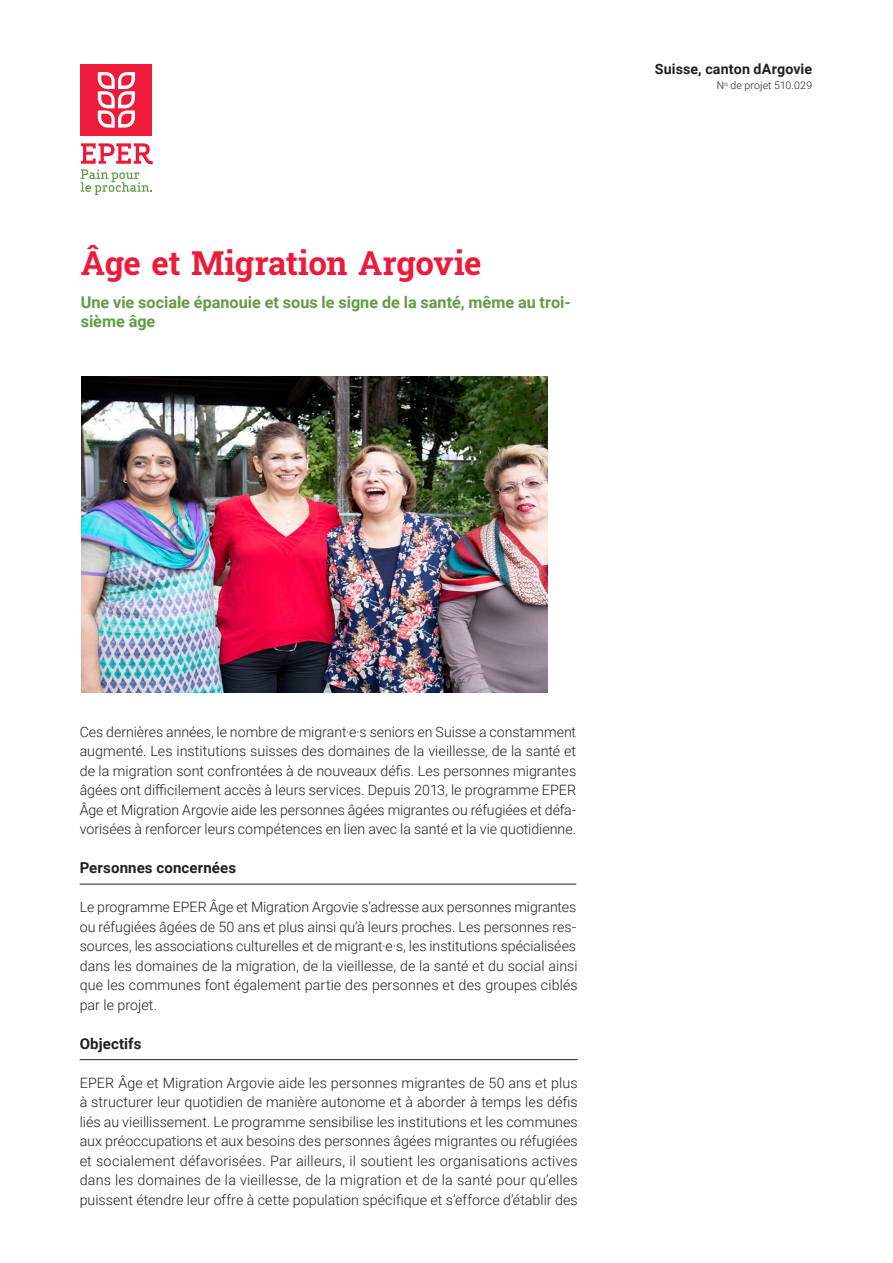
<style>
.page{position:relative;width:893px;height:1263px;background:#fff}
.page>*{position:absolute;margin:0;border:0;box-sizing:border-box;transform-origin:0 0}
.Titre_principal{font:700 33px "Roboto Slab";letter-spacing:-.01em;color:#ed1a3a}
.lead{font:700 16.2px/19.5px "Roboto";color:#629c44}
.Sous-titre{font:700 15px "Roboto";letter-spacing:.01em;color:#231f20}
.Écriture_de_base{font:300 14.25px/19.5px "Roboto";letter-spacing:.005em;color:#231f20;text-align:justify}
.Ligne_de_tête{font:700 14.25px "Roboto";letter-spacing:.01em;color:#231f20}
.Ligne_de_tête-2{font:300 10.5px "Roboto";letter-spacing:.015em;color:#231f20}
</style>
<div class="page">
<hr style="left:80px;top:884px;width:496px;height:1px;background:#231f20">
<hr style="left:80px;top:1059px;width:498px;height:1px;background:#231f20">
<img style="left:81px;top:376px;width:466px;height:316px">
<div style="left:81px;top:64px;width:71px;height:71px;background:#ed1a3a"></div>
<svg style="left:98px;top:72px;width:37px;height:56px"></svg>
<svg style="left:81px;top:143px;width:72px;height:52px"></svg>
<p class="Titre_principal" style="left:81px;top:241px;width:402px">Âge et Migration Argovie</p>
<p class="lead" style="left:81px;top:291px;width:491px">Une vie sociale épanouie et sous le signe de la santé, même au troi&shy;sième âge</p>
<p class="Ligne_de_tête" style="left:655px;top:59px;width:159px">Suisse, canton dArgovie</p>
<p class="Ligne_de_tête-2" style="left:717px;top:78px;width:97px">N<sup>o</sup> de projet 510.029</p>
<p class="Écriture_de_base" style="left:80px;top:721px;width:498px">Ces dernières années, le nombre de migrant·e·s seniors en Suisse a constamment augmenté. Les institutions suisses des domaines de la vieillesse, de la santé et de la migration sont confrontées à de nouveaux défis. Les personnes migrantes âgées ont difficilement accès à leurs services. Depuis 2013, le programme EPER Âge et Migration Argovie aide les personnes âgées migrantes ou réfugiées et défa&shy;vorisées à renforcer leurs compétences en lien avec la santé et la vie quotidienne.</p>
<p class="Sous-titre" style="left:80px;top:857px;width:158px">Personnes concernées</p>
<p class="Écriture_de_base" style="left:80px;top:897px;width:500px">Le programme EPER Âge et Migration Argovie s’adresse aux personnes migrantes ou réfugiées âgées de 50 ans et plus ainsi qu’à leurs proches. Les personnes res&shy;sources, les associations culturelles et de migrant·e·s, les institutions spécialisées dans les domaines de la migration, de la vieillesse, de la santé et du social ainsi que les communes font également partie des personnes et des groupes ciblés par le projet.</p>
<p class="Sous-titre" style="left:80px;top:1033px;width:63px">Objectifs</p>
<p class="Écriture_de_base" style="left:80px;top:1072px;width:500px">EPER Âge et Migration Argovie aide les personnes migrantes de 50 ans et plus à structurer leur quotidien de manière autonome et à aborder à temps les défis liés au vieillissement. Le programme sensibilise les institutions et les communes aux préoccupations et aux besoins des personnes âgées migrantes ou réfugiées et socialement défavorisées. Par ailleurs, il soutient les organisations actives dans les domaines de la vieillesse, de la migration et de la santé pour qu’elles puissent étendre leur offre à cette population spécifique et s’efforce d’établir des</p>
</div>
